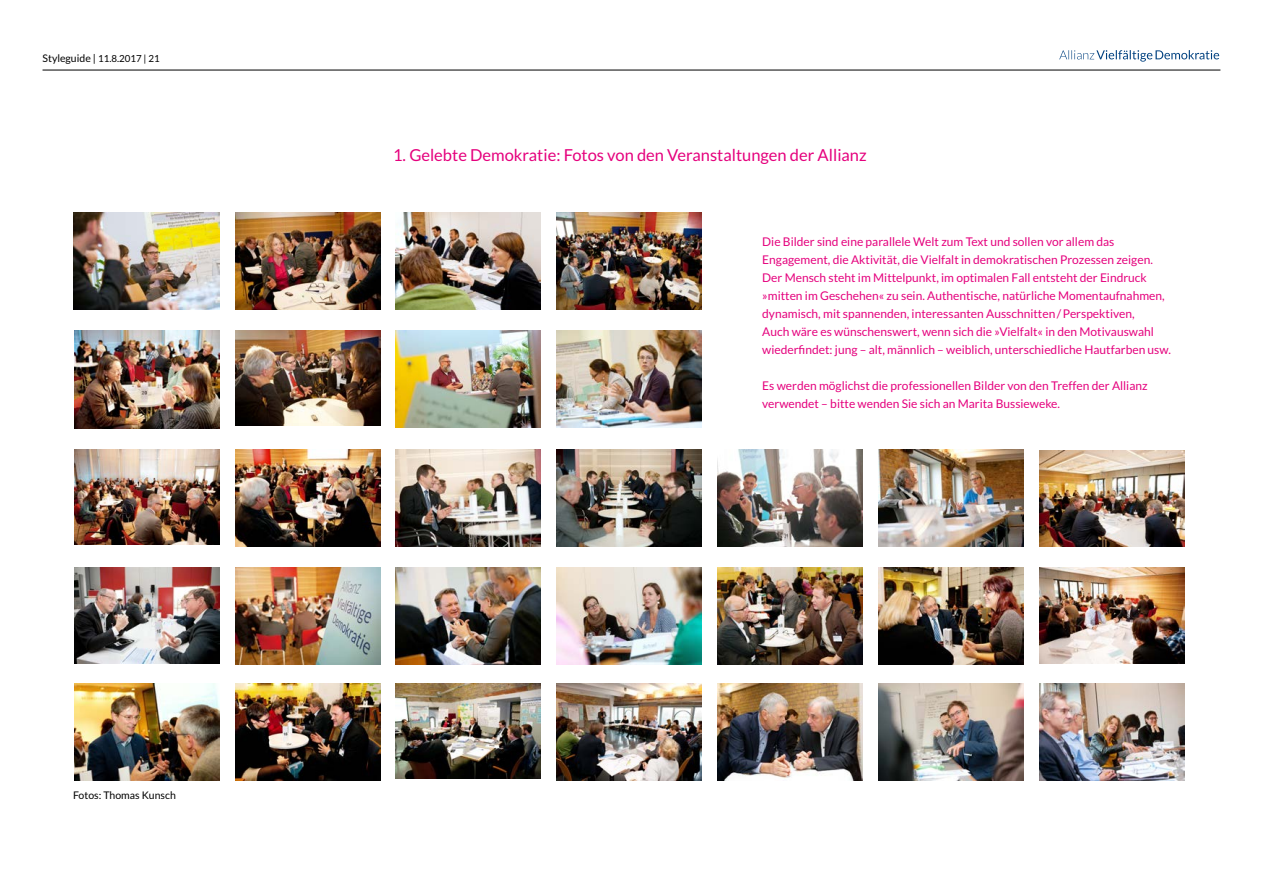
<style>
.page{position:relative;width:1263px;height:893px;background:#fff}
.page>*{position:absolute;margin:0;border:0;box-sizing:border-box;transform-origin:0 0}
.t1{font:16.5px "Lato";color:#e5007d}
.t2{font:12px/18px "Lato";color:#e5007d}
.t3{font:10.5px "Lato";color:#000}
.t4{font:9.75px "Lato";color:#000}
.s1{font-size:10.5px}
</style>
<div class="page">
<hr style="left:43px;top:70px;width:1177px;height:1px;background:#000">
<svg style="left:1059px;top:50px;width:160px;height:12px"></svg>
<img style="left:235px;top:331px;width:145px;height:94px">
<img style="left:235px;top:213px;width:145px;height:96px">
<img style="left:396px;top:213px;width:145px;height:97px">
<img style="left:557px;top:213px;width:145px;height:96px">
<img style="left:1039px;top:451px;width:145px;height:95px">
<img style="left:1039px;top:567px;width:145px;height:97px">
<img style="left:1039px;top:683px;width:145px;height:97px">
<img style="left:395px;top:331px;width:146px;height:96px">
<img style="left:557px;top:331px;width:145px;height:96px">
<img style="left:878px;top:449px;width:145px;height:97px">
<img style="left:74px;top:331px;width:145px;height:97px">
<img style="left:74px;top:449px;width:145px;height:96px">
<img style="left:235px;top:449px;width:145px;height:97px">
<img style="left:557px;top:449px;width:145px;height:97px">
<img style="left:717px;top:449px;width:145px;height:97px">
<img style="left:395px;top:449px;width:146px;height:97px">
<img style="left:74px;top:568px;width:145px;height:96px">
<img style="left:235px;top:568px;width:145px;height:96px">
<img style="left:396px;top:568px;width:145px;height:96px">
<img style="left:557px;top:568px;width:145px;height:96px">
<img style="left:717px;top:568px;width:145px;height:96px">
<img style="left:878px;top:568px;width:145px;height:96px">
<img style="left:74px;top:683px;width:145px;height:97px">
<img style="left:235px;top:683px;width:145px;height:97px">
<img style="left:396px;top:683px;width:145px;height:96px">
<img style="left:557px;top:683px;width:145px;height:97px">
<img style="left:717px;top:683px;width:145px;height:97px">
<img style="left:878px;top:683px;width:145px;height:97px">
<img style="left:74px;top:213px;width:145px;height:97px">
<p class="t4" style="left:43px;top:53px;width:119px"><span class="s1">Styleguide |</span> 11.8.2017 | 21</p>
<p class="t3" style="left:73px;top:790px;width:104px">Fotos: Thomas Kunsch</p>
<h1 class="t1" style="left:393px;top:146px;width:475px">1. Gelebte Demokratie: Fotos von den Veranstaltungen der Allianz</h1>
<p class="t2" style="left:762px;top:232px;width:410px">Die Bilder sind eine parallele Welt zum Text und sollen vor allem das Engagement, die Aktivität, die Vielfalt in demokratischen Prozessen zeigen.<br>Der Mensch steht im Mittelpunkt, im optimalen Fall entsteht der Eindruck »mitten im Geschehen« zu sein. Authentische, natürliche Momentaufnahmen, dynamisch, mit spannenden, interessanten Ausschnitten/Perspektiven,<br>Auch wäre es wünschenswert, wenn sich die »Vielfalt« in den Motivauswahl wiederfindet: jung – alt, männlich – weiblich, unterschiedliche Hautfarben usw.</p>
<p class="t2" style="left:762px;top:376px;width:387px">Es werden möglichst die professionellen Bilder von den Treffen der Allianz verwendet – bitte wenden Sie sich an Marita Bussieweke.</p>
</div>
